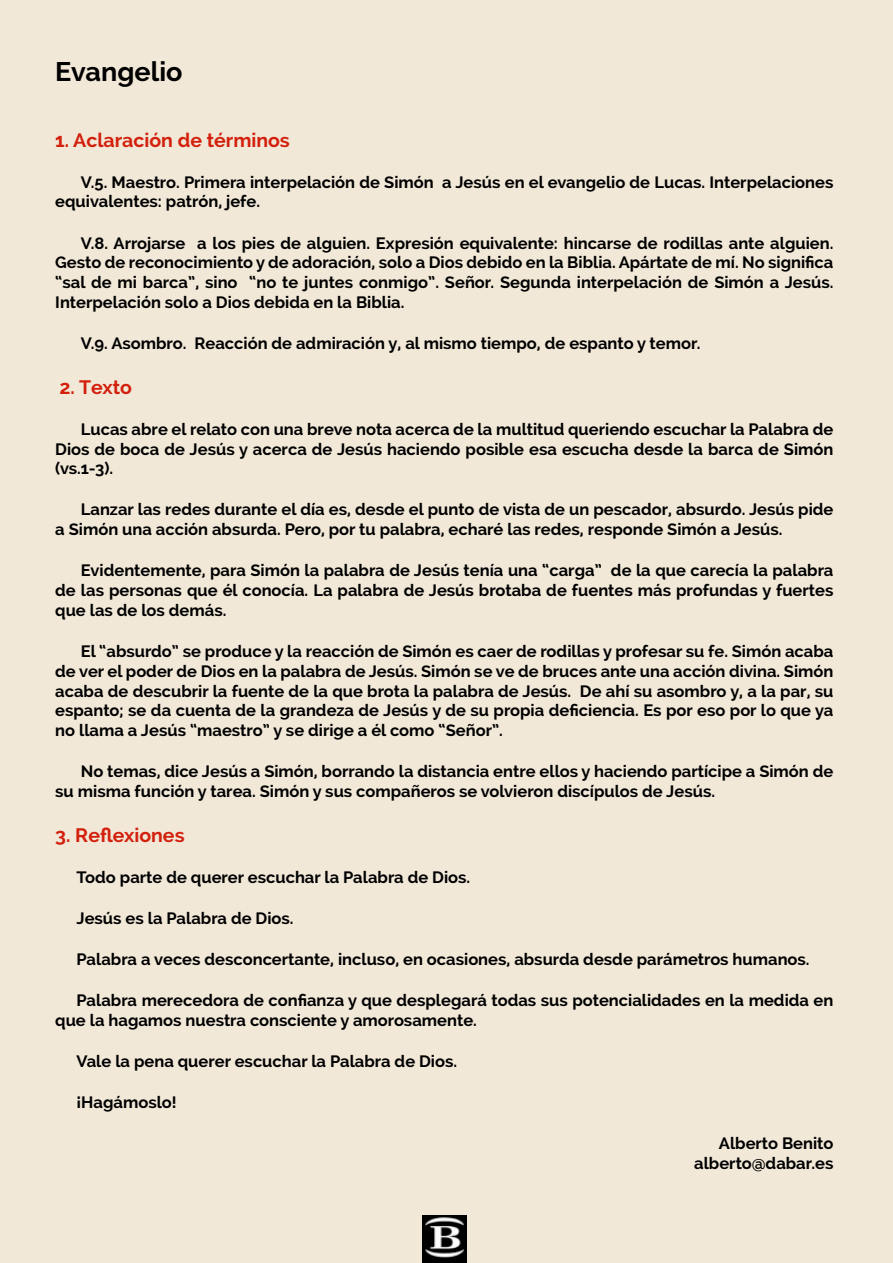
<style>
.page{position:relative;width:893px;height:1263px;background:#f1e8d8}
.page>*{position:absolute;margin:0;border:0;box-sizing:border-box;transform-origin:0 0}
.t1{font:700 27px "Raleway";color:#000}
.t2{font:700 19.5px "Raleway";color:#d3200d}
.t3{font:700 16.5px/19.8px "Raleway";color:#000}
</style>
<div class="page">
<img style="left:422px;top:1216px;width:44px;height:47px">
<h1 class="t1" style="left:55px;top:56px;width:129px">Evangelio</h1>
<p class="t2" style="left:55px;top:129px;width:236px">1. Aclaración de términos</p>
<p class="t3" style="left:55px;top:172px;width:780px;text-indent:26px">V.5. Maestro. Primera interpelación de Simón a Jesús en el evangelio de Lucas. Interpelaciones equivalentes: patrón, jefe.</p>
<p class="t3" style="left:55px;top:233px;width:780px;text-align:justify;text-indent:26px">V.8. Arrojarse a los pies de alguien. Expresión equivalente: hincarse de rodillas ante alguien.<br>Gesto de reconocimiento y de adoración, solo a Dios debido en la Biblia. Apártate de mí. No significa “sal de mi barca”, sino “no te juntes conmigo”. Señor. Segunda interpelación de Simón a Jesús.<br>Interpelación solo a Dios debida en la Biblia.</p>
<p class="t3" style="left:81px;top:333px;width:621px">V.9. Asombro. Reacción de admiración y, al mismo tiempo, de espanto y temor.</p>
<p class="t2" style="left:60px;top:376px;width:74px">2. Texto</p>
<p class="t3" style="left:55px;top:419px;width:780px;text-align:justify;text-indent:26px">Lucas abre el relato con una breve nota acerca de la multitud queriendo escuchar la Palabra de Dios de boca de Jesús y acerca de Jesús haciendo posible esa escucha desde la barca de Simón (vs.1-3).</p>
<p class="t3" style="left:55px;top:500px;width:780px;text-indent:26px">Lanzar las redes durante el día es, desde el punto de vista de un pescador, absurdo. Jesús pide a Simón una acción absurda. Pero, por tu palabra, echaré las redes, responde Simón a Jesús.</p>
<p class="t3" style="left:55px;top:561px;width:780px;text-align:justify;text-indent:26px">Evidentemente, para Simón la palabra de Jesús tenía una “carga” de la que carecía la palabra de las personas que él conocía. La palabra de Jesús brotaba de fuentes más profundas y fuertes que las de los demás.</p>
<p class="t3" style="left:55px;top:641px;width:780px;text-align:justify;text-indent:26px">El “absurdo” se produce y la reacción de Simón es caer de rodillas y profesar su fe. Simón acaba de ver el poder de Dios en la palabra de Jesús. Simón se ve de bruces ante una acción divina. Simón acaba de descubrir la fuente de la que brota la palabra de Jesús. De ahí su asombro y, a la par, su espanto; se da cuenta de la grandeza de Jesús y de su propia deficiencia. Es por eso por lo que ya no llama a Jesús “maestro” y se dirige a él como “Señor”.</p>
<p class="t3" style="left:55px;top:761px;width:780px;text-indent:26px">No temas, dice Jesús a Simón, borrando la distancia entre ellos y haciendo partícipe a Simón de su misma función y tarea. Simón y sus compañeros se volvieron discípulos de Jesús.</p>
<p class="t2" style="left:55px;top:824px;width:131px">3. Reflexiones</p>
<p class="t3" style="left:77px;top:867px;width:395px">Todo parte de querer escuchar la Palabra de Dios.</p>
<p class="t3" style="left:77px;top:908px;width:219px">Jesús es la Palabra de Dios.</p>
<p class="t3" style="left:77px;top:949px;width:735px">Palabra a veces desconcertante, incluso, en ocasiones, absurda desde parámetros humanos.</p>
<p class="t3" style="left:55px;top:990px;width:780px;text-indent:21px">Palabra merecedora de confianza y que desplegará todas sus potencialidades en la medida en que la hagamos nuestra consciente y amorosamente.</p>
<p class="t3" style="left:77px;top:1051px;width:382px">Vale la pena querer escuchar la Palabra de Dios.</p>
<p class="t3" style="left:77px;top:1092px;width:102px">¡Hagámoslo!</p>
<p class="t3" style="left:694px;top:1133px;width:141px;text-align:right">Alberto Benito alberto@dabar.es</p>
</div>
